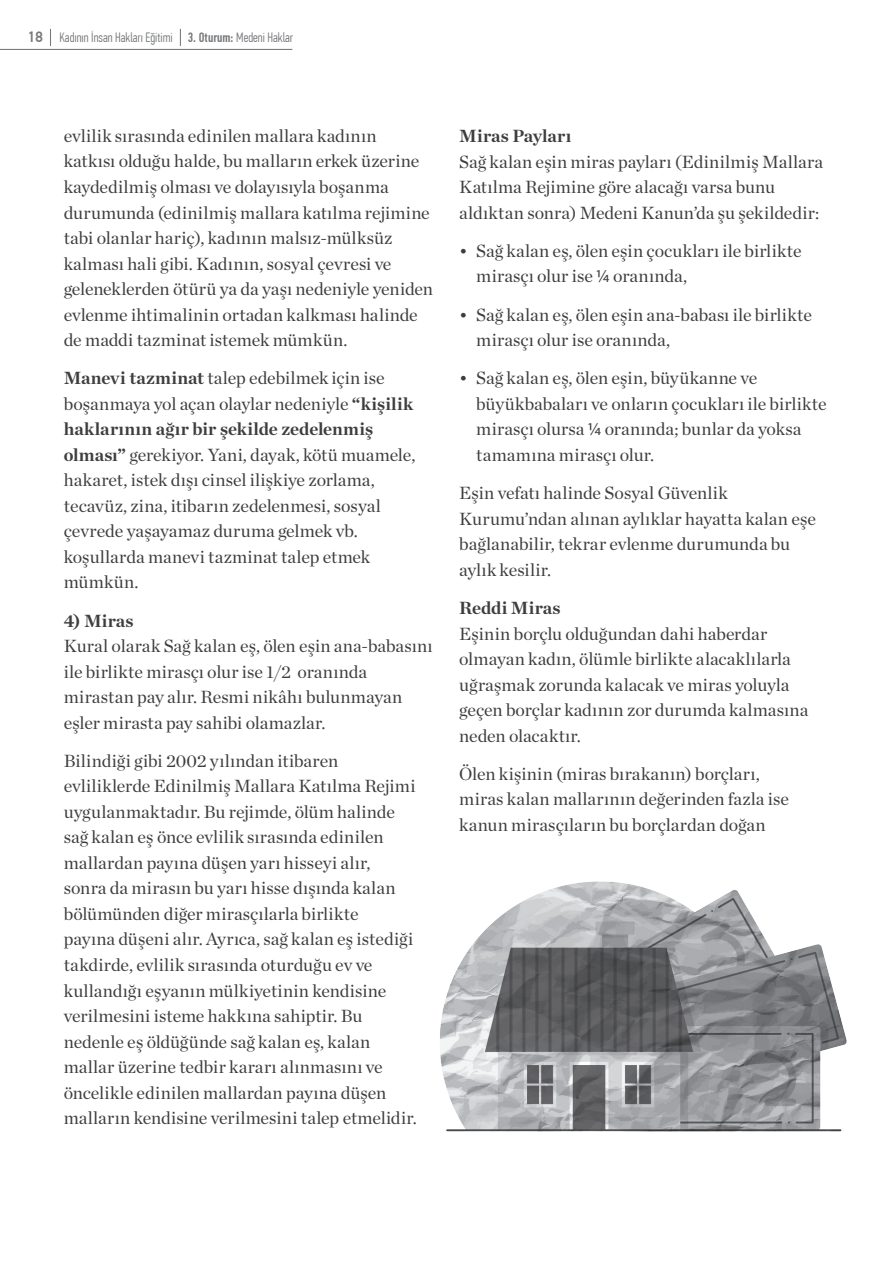
<style>
.page{position:relative;width:893px;height:1263px;background:#fff}
.page>*{position:absolute;margin:0;border:0;box-sizing:border-box;transform-origin:0 0}
.t1{font:18px/25.5px "Chronicle Deck";color:#3e3e3f}
.t2{font:700 18px "Chronicle Deck";letter-spacing:.01em;color:#3e3e3f}
.t3{font:300 13.5px "PF Din Text Comp Pro";color:#76787b}
.s1{font-family:"PF Din Text Pro";font-weight:500;font-size:15px}
.s2{font-weight:500}
.s3{font-weight:700}
.s4{font-family:"Myriad Pro"}
</style>
<div class="page">
<svg style="left:180px;top:29px;width:1px;height:17px"></svg>
<svg style="left:50px;top:29px;width:1px;height:17px"></svg>
<hr style="left:0;top:49px;width:292px;height:1px;background:#76787b">
<img style="left:440px;top:881px;width:407px;height:251px">
<p class="t3" style="left:27px;top:29px;width:267px"><span class="s1">18</span> Kadının İnsan Hakları Eğitimi <span class="s2">3. Oturum:</span> Medeni Haklar</p>
<p class="t1" style="left:64px;top:122px;width:371px">evlilik sırasında edinilen mallara kadının<br>katkısı olduğu halde, bu malların erkek üzerine kaydedilmiş olması ve dolayısıyla boşanma durumunda (edinilmiş mallara katılma rejimine tabi olanlar hariç), kadının malsız-mülksüz kalması hali gibi. Kadının, sosyal çevresi ve geleneklerden ötürü ya da yaşı nedeniyle yeniden evlenme ihtimalinin ortadan kalkması halinde de maddi tazminat istemek mümkün.</p>
<p class="t1" style="left:64px;top:364px;width:353px"><span class="s3">Manevi tazminat</span> talep edebilmek için ise boşanmaya yol açan olaylar nedeniyle <span class="s3">“kişilik haklarının ağır bir şekilde zedelenmiş olması”</span> gerekiyor. Yani, dayak, kötü muamele, hakaret, istek dışı cinsel ilişkiye zorlama, tecavüz, zina, itibarın zedelenmesi, sosyal çevrede yaşayamaz duruma gelmek vb. koşullarda manevi tazminat talep etmek mümkün.</p>
<p class="t2" style="left:64px;top:606px;width:71px">4) Miras</p>
<p class="t1" style="left:64px;top:632px;width:370px">Kural olarak Sağ kalan eş, ölen eşin ana-babasını ile birlikte mirasçı olur ise 1/2 oranında mirastan pay alır. Resmi nikâhı bulunmayan eşler mirasta pay sahibi olamazlar.</p>
<p class="t1" style="left:64px;top:747px;width:354px">Bilindiği gibi 2002 yılından itibaren evliliklerde Edinilmiş Mallara Katılma Rejimi uygulanmaktadır. Bu rejimde, ölüm halinde sağ kalan eş önce evlilik sırasında edinilen mallardan payına düşen yarı hisseyi alır, sonra da mirasın bu yarı hisse dışında kalan bölümünden diğer mirasçılarla birlikte<br>payına düşeni alır. Ayrıca, sağ kalan eş istediği takdirde, evlilik sırasında oturduğu ev ve kullandığı eşyanın mülkiyetinin kendisine verilmesini isteme hakkına sahiptir. Bu nedenle eş öldüğünde sağ kalan eş, kalan mallar üzerine tedbir kararı alınmasını ve öncelikle edinilen mallardan payına düşen malların kendisine verilmesini talep etmelidir.</p>
<p class="t2" style="left:459px;top:122px;width:114px">Miras Payları</p>
<p class="t1" style="left:459px;top:148px;width:365px">Sağ kalan eşin miras payları (Edinilmiş Mallara<br>Katılma Rejimine göre alacağı varsa bunu aldıktan sonra) Medeni Kanun’da şu şekildedir:</p>
<p class="t1" style="left:476px;top:237px;width:327px;text-indent:-17px">• Sağ kalan eş, ölen eşin çocukları ile birlikte mirasçı olur ise <span class="s4">¼</span> oranında,</p>
<p class="t1" style="left:476px;top:301px;width:337px;text-indent:-17px">• Sağ kalan eş, ölen eşin ana-babası ile birlikte mirasçı olur ise oranında,</p>
<p class="t1" style="left:476px;top:364px;width:352px;text-indent:-17px">• Sağ kalan eş, ölen eşin, büyükanne ve büyükbabaları ve onların çocukları ile birlikte mirasçı olursa <span class="s4">¼</span> oranında; bunlar da yoksa tamamına mirasçı olur.</p>
<p class="t1" style="left:459px;top:479px;width:358px">Eşin vefatı halinde Sosyal Güvenlik Kurumu’ndan alınan aylıklar hayatta kalan eşe bağlanabilir, tekrar evlenme durumunda bu aylık kesilir.</p>
<p class="t2" style="left:459px;top:593px;width:103px">Reddi Miras</p>
<p class="t1" style="left:459px;top:619px;width:351px">Eşinin borçlu olduğundan dahi haberdar olmayan kadın, ölümle birlikte alacaklılarla uğraşmak zorunda kalacak ve miras yoluyla geçen borçlar kadının zor durumda kalmasına neden olacaktır.</p>
<p class="t1" style="left:459px;top:760px;width:331px">Ölen kişinin (miras bırakanın) borçları, miras kalan mallarının değerinden fazla ise kanun mirasçıların bu borçlardan doğan</p>
</div>
